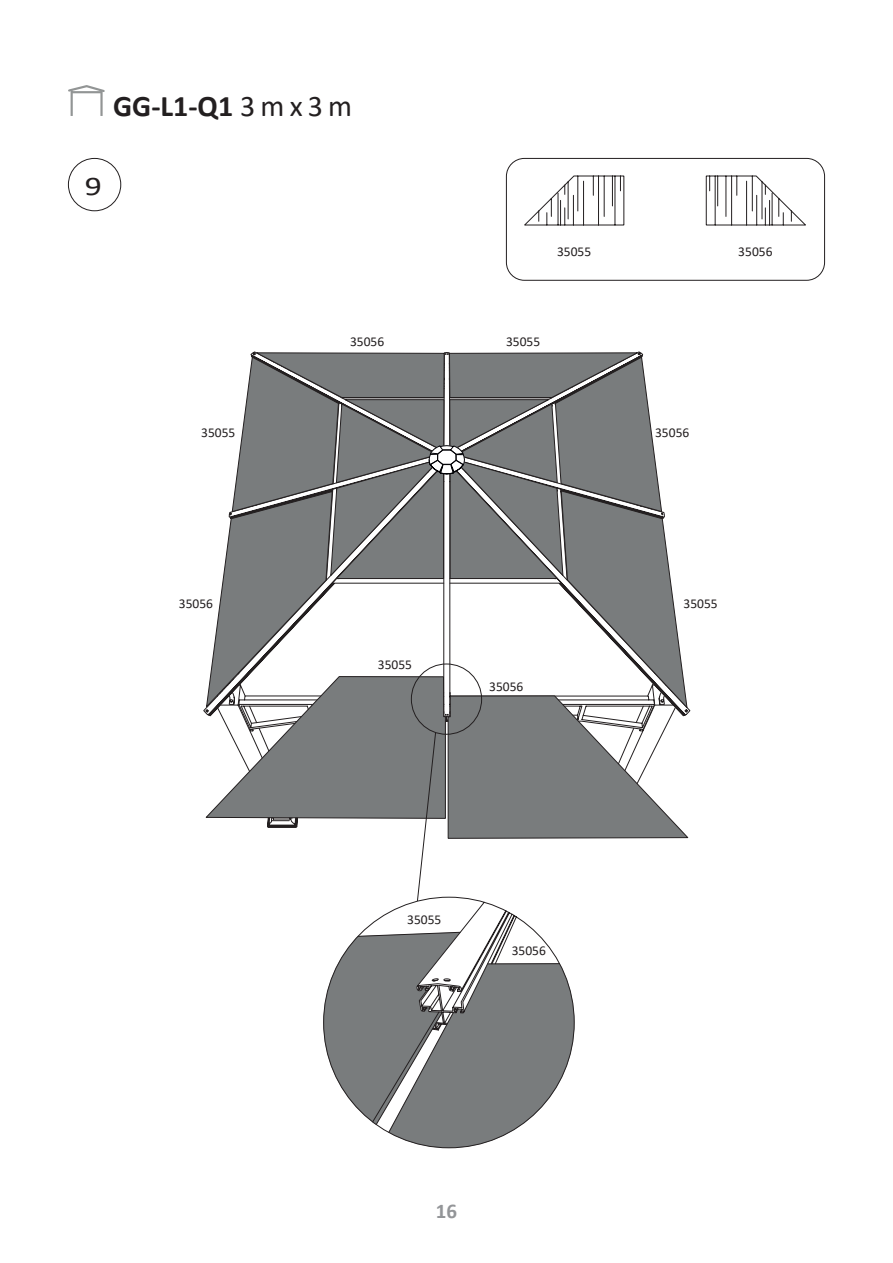
<style>
.page{position:relative;width:893px;height:1263px;background:#fff}
.page>*{position:absolute;margin:0;border:0;box-sizing:border-box;transform-origin:0 0}
.t1{font:700 30px "Calibri";color:#231f20}
.t2{font:27px "Calibri";color:#231f20;scale:1.25 1}
.t3{font:700 21px "Calibri";color:#939598}
.t4{font:13.5px "Calibri";color:#231f20}
.s1{font-weight:400}
</style>
<div class="page">
<hr style="left:100px;top:91px;width:3px;height:25px;background:#929595">
<hr style="left:71px;top:91px;width:2px;height:25px;background:#929595">
<svg style="left:68px;top:85px;width:37px;height:9px"></svg>
<div style="left:68px;top:158px;width:53px;height:53px;border:1px solid #231f20;border-radius:50%"></div>
<svg style="left:362px;top:902px;width:213px;height:133px"></svg>
<svg style="left:323px;top:931px;width:251px;height:217px"></svg>
<svg style="left:204px;top:352px;width:485px;height:550px"></svg>
<div style="left:506px;top:158px;width:319px;height:123px;border:1px solid #231f20;border-radius:18px"></div>
<svg style="left:524px;top:175px;width:101px;height:51px"></svg>
<svg style="left:705px;top:175px;width:101px;height:51px"></svg>
<h1 class="t1" style="left:113px;top:85px;width:241px">GG-L1-Q1 <span class="s1">3 m x 3 m</span></h1>
<h2 class="t2" style="left:85px;top:167px;width:15px">9</h2>
<p class="t4" style="left:201px;top:423px;width:36px">35055</p>
<p class="t4" style="left:350px;top:332px;width:36px">35056</p>
<p class="t4" style="left:179px;top:594px;width:36px">35056</p>
<p class="t4" style="left:378px;top:655px;width:36px">35055</p>
<p class="t4" style="left:557px;top:242px;width:36px">35055</p>
<p class="t4" style="left:506px;top:332px;width:36px">35055</p>
<p class="t4" style="left:489px;top:677px;width:36px">35056</p>
<p class="t4" style="left:738px;top:242px;width:36px">35056</p>
<p class="t4" style="left:655px;top:423px;width:36px">35056</p>
<p class="t4" style="left:684px;top:594px;width:36px">35055</p>
<p class="t4" style="left:407px;top:910px;width:36px">35055</p>
<p class="t4" style="left:512px;top:941px;width:36px">35056</p>
<h3 class="t3" style="left:436px;top:1196px;width:23px">16</h3>
</div>
